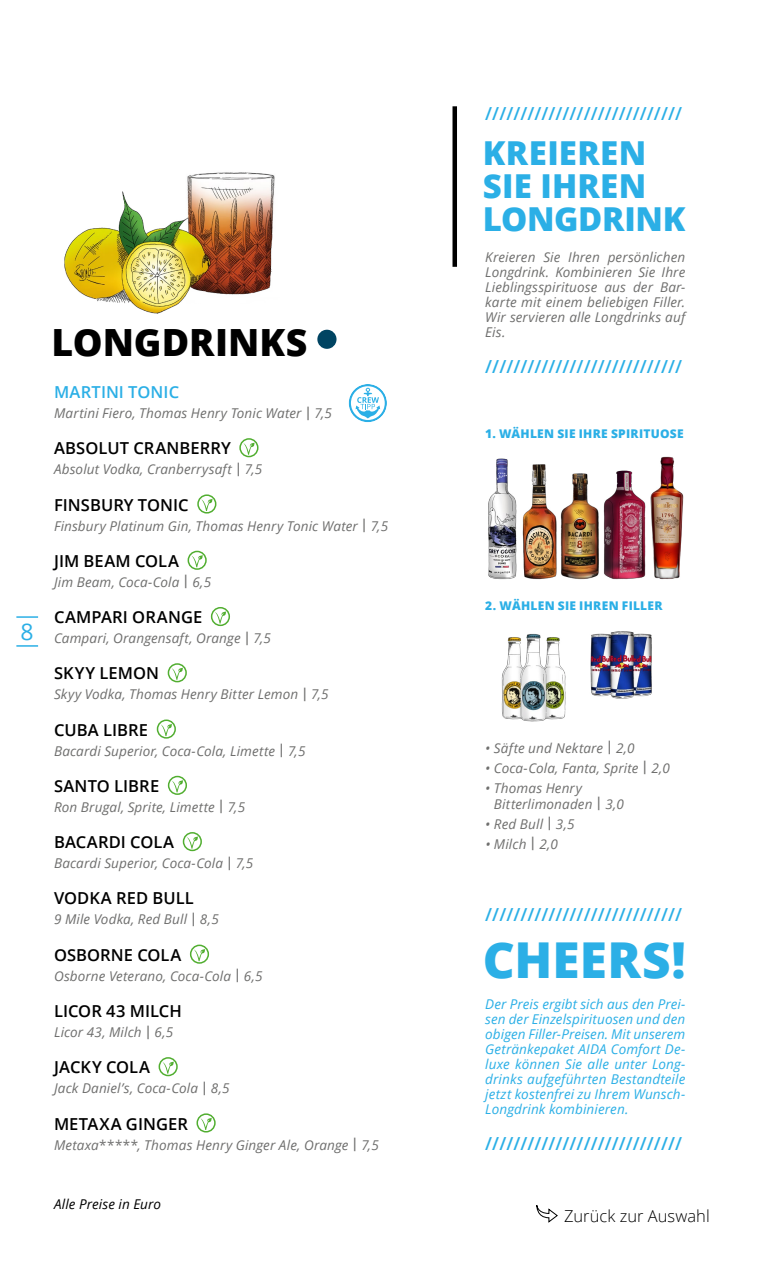
<style>
.page{position:relative;width:762px;height:1263px;background:#fff}
.page>*{position:absolute;margin:0;border:0;box-sizing:border-box;transform-origin:0 0}
.t1{font:800 49.5px "Open Sans";letter-spacing:.01em;color:#2bafe6}
.t2{font:800 37.5px "Open Sans";color:#000}
.t3{font:800 33px/33px "Open Sans";color:#2bafe6}
.t4{font:22.95px "Open Sans";color:#2bafe6}
.t5{font:600 18px "Open Sans";color:#2bafe6}
.t6{font:600 16.5px "Open Sans";color:#000}
.t7{font:300 16.5px "Open Sans";color:#000}
.t8{font:600 16.5px "Open Sans";letter-spacing:.005em;color:#2bafe6}
.t9{font:italic 13.5px/15px "Open Sans";letter-spacing:.01em;color:#6f6f6e;text-align:justify}
.t10{font:italic 13.5px/15px "Open Sans";letter-spacing:.01em;color:#2bafe6;text-align:justify}
.t11{font:italic 13.5px "Open Sans";letter-spacing:.005em;color:#000}
.t12{font:800 12px "Open Sans";letter-spacing:.025em;color:#2bafe6}
.s1{font-weight:600;font-style:normal}
.s2{font-style:normal}
</style>
<div class="page">
<svg style="left:536px;top:1205px;width:22px;height:18px"></svg>
<img style="left:187px;top:172px;width:88px;height:123px">
<img style="left:64px;top:185px;width:161px;height:129px">
<img style="left:488px;top:456px;width:196px;height:124px">
<img style="left:501px;top:634px;width:65px;height:88px">
<img style="left:590px;top:631px;width:62px;height:68px">
<div style="left:317px;top:330px;width:19px;height:19px;background:#004462;border-radius:50%"></div>
<svg style="left:243px;top:443px;width:11px;height:11px"></svg>
<div style="left:239px;top:438px;width:19px;height:19px;border:2px solid #51ae30;border-radius:50%"></div>
<svg style="left:201px;top:499px;width:11px;height:12px"></svg>
<div style="left:197px;top:494px;width:19px;height:20px;border:2px solid #51ae30;border-radius:50%"></div>
<svg style="left:191px;top:555px;width:12px;height:12px"></svg>
<div style="left:187px;top:551px;width:19px;height:19px;border:2px solid #51ae30;border-radius:50%"></div>
<svg style="left:214px;top:611px;width:12px;height:12px"></svg>
<div style="left:211px;top:607px;width:19px;height:19px;border:2px solid #51ae30;border-radius:50%"></div>
<svg style="left:171px;top:668px;width:12px;height:11px"></svg>
<div style="left:167px;top:663px;width:20px;height:19px;border:2px solid #51ae30;border-radius:50%"></div>
<svg style="left:160px;top:724px;width:12px;height:12px"></svg>
<div style="left:157px;top:719px;width:19px;height:20px;border:2px solid #51ae30;border-radius:50%"></div>
<svg style="left:172px;top:780px;width:11px;height:12px"></svg>
<div style="left:168px;top:776px;width:19px;height:19px;border:2px solid #51ae30;border-radius:50%"></div>
<svg style="left:186px;top:836px;width:12px;height:12px"></svg>
<div style="left:183px;top:832px;width:19px;height:19px;border:2px solid #51ae30;border-radius:50%"></div>
<svg style="left:194px;top:949px;width:11px;height:12px"></svg>
<div style="left:190px;top:944px;width:19px;height:20px;border:2px solid #51ae30;border-radius:50%"></div>
<svg style="left:162px;top:1061px;width:12px;height:12px"></svg>
<div style="left:158px;top:1057px;width:20px;height:19px;border:2px solid #51ae30;border-radius:50%"></div>
<svg style="left:200px;top:1118px;width:12px;height:11px"></svg>
<div style="left:196px;top:1113px;width:19px;height:19px;border:2px solid #51ae30;border-radius:50%"></div>
<svg style="left:348px;top:384px;width:39px;height:38px"></svg>
<svg style="left:452px;top:106px;width:4px;height:161px"></svg>
<hr style="left:16px;top:645px;width:22px;height:2px;background:#2bafe6">
<hr style="left:16px;top:616px;width:22px;height:2px;background:#2bafe6">
<h3 class="t4" style="left:20px;top:616px;width:15px">8</h3>
<h2 class="t2" style="left:51px;top:314px;width:257px">LONGDRINKS</h2>
<p class="t8" style="left:54px;top:381px;width:126px">MARTINI TONIC</p>
<p class="t9" style="left:54px;top:405px;width:279px">Martini Fiero, Thomas Henry Tonic Water <span class="s1">|</span> 7,5</p>
<p class="t6" style="left:54px;top:437px;width:178px">ABSOLUT CRANBERRY</p>
<p class="t9" style="left:54px;top:461px;width:209px">Absolut Vodka, Cranberrysaft <span class="s1">|</span> 7,5</p>
<p class="t6" style="left:54px;top:493px;width:136px">FINSBURY TONIC</p>
<p class="t9" style="left:54px;top:518px;width:335px">Finsbury Platinum Gin, Thomas Henry Tonic Water <span class="s1">|</span> 7,5</p>
<p class="t6" style="left:54px;top:549px;width:126px">JIM BEAM COLA</p>
<p class="t9" style="left:54px;top:574px;width:158px">Jim Beam, Coca-Cola <span class="s1">|</span> 6,5</p>
<p class="t6" style="left:54px;top:606px;width:150px">CAMPARI ORANGE</p>
<p class="t9" style="left:54px;top:630px;width:218px">Campari, Orangensaft, Orange <span class="s1">|</span> 7,5</p>
<p class="t6" style="left:54px;top:662px;width:106px">SKYY LEMON</p>
<p class="t9" style="left:54px;top:687px;width:276px">Skyy Vodka, Thomas Henry Bitter Lemon <span class="s1">|</span> 7,5</p>
<p class="t6" style="left:54px;top:718px;width:96px">CUBA LIBRE</p>
<p class="t9" style="left:54px;top:743px;width:253px">Bacardi Superior, Coca-Cola, Limette <span class="s1">|</span> 7,5</p>
<p class="t6" style="left:54px;top:775px;width:107px">SANTO LIBRE</p>
<p class="t9" style="left:54px;top:799px;width:192px">Ron Brugal, Sprite, Limette <span class="s1">|</span> 7,5</p>
<p class="t6" style="left:54px;top:831px;width:121px">BACARDI COLA</p>
<p class="t9" style="left:54px;top:855px;width:201px">Bacardi Superior, Coca-Cola <span class="s1">|</span> 7,5</p>
<p class="t6" style="left:54px;top:887px;width:141px">VODKA RED BULL</p>
<p class="t9" style="left:54px;top:912px;width:166px">9 Mile Vodka, Red Bull <span class="s1">|</span> 8,5</p>
<p class="t6" style="left:54px;top:943px;width:129px">OSBORNE COLA</p>
<p class="t9" style="left:54px;top:968px;width:210px">Osborne Veterano, Coca-Cola <span class="s1">|</span> 6,5</p>
<p class="t6" style="left:54px;top:1000px;width:129px">LICOR 43 MILCH</p>
<p class="t9" style="left:54px;top:1024px;width:121px">Licor 43, Milch <span class="s1">|</span> 6,5</p>
<p class="t6" style="left:54px;top:1056px;width:97px">JACKY COLA</p>
<p class="t9" style="left:54px;top:1080px;width:177px">Jack Daniel’s, Coca-Cola <span class="s1">|</span> 8,5</p>
<p class="t6" style="left:54px;top:1112px;width:135px">METAXA GINGER</p>
<p class="t9" style="left:54px;top:1137px;width:326px">Metaxa<span class="s2">*****</span>, Thomas Henry Ginger Ale, Orange <span class="s1">|</span> 7,5</p>
<p class="t11" style="left:54px;top:1195px;width:108px">Alle Preise in Euro</p>
<h3 class="t5" style="left:485px;top:101px;width:198px">////////////////////////////</h3>
<h3 class="t3" style="left:482px;top:134px;width:204px">KREIEREN<br>SIE IHREN<br>LONGDRINK</h3>
<p class="t9" style="left:485px;top:250px;width:201px">Kreieren Sie Ihren persönlichen Longdrink. Kombinieren Sie Ihre Lieblingsspirituose aus der Bar&shy;karte mit einem beliebigen Filler.<br>Wir servieren alle Longdrinks auf Eis.</p>
<h3 class="t5" style="left:485px;top:354px;width:198px">////////////////////////////</h3>
<p class="t12" style="left:485px;top:424px;width:200px">1. WÄHLEN SIE IHRE SPIRITUOSE</p>
<p class="t12" style="left:485px;top:597px;width:179px">2. WÄHLEN SIE IHREN FILLER</p>
<p class="t9" style="left:485px;top:740px;width:151px">• Säfte und Nektare <span class="s1">|</span> 2,0</p>
<p class="t9" style="left:485px;top:760px;width:186px">• Coca-Cola, Fanta, Sprite <span class="s1">|</span> 2,0</p>
<p class="t9" style="left:493px;top:780px;width:131px;line-height:15.8px;text-indent:-9px">• Thomas Henry<br>Bitterlimonaden <span class="s1">|</span> 3,0</p>
<p class="t9" style="left:485px;top:816px;width:91px">• Red Bull <span class="s1">|</span> 3,5</p>
<p class="t9" style="left:485px;top:836px;width:74px">• Milch <span class="s1">|</span> 2,0</p>
<h3 class="t5" style="left:485px;top:902px;width:198px">////////////////////////////</h3>
<h1 class="t1" style="left:482px;top:922px;width:204px">CHEERS!</h1>
<p class="t10" style="left:485px;top:997px;width:201px">Der Preis ergibt sich aus den Prei&shy;sen der Einzelspirituosen und den obigen Filler-Preisen. Mit unserem Getränkepaket AIDA Comfort De&shy;luxe können Sie alle unter Long&shy;drinks aufgeführten Bestandteile jetzt kostenfrei zu Ihrem Wunsch-Longdrink kombinieren.</p>
<h3 class="t5" style="left:485px;top:1131px;width:198px">////////////////////////////</h3>
<p class="t7" style="left:564px;top:1204px;width:147px">Zurück zur Auswahl</p>
</div>
